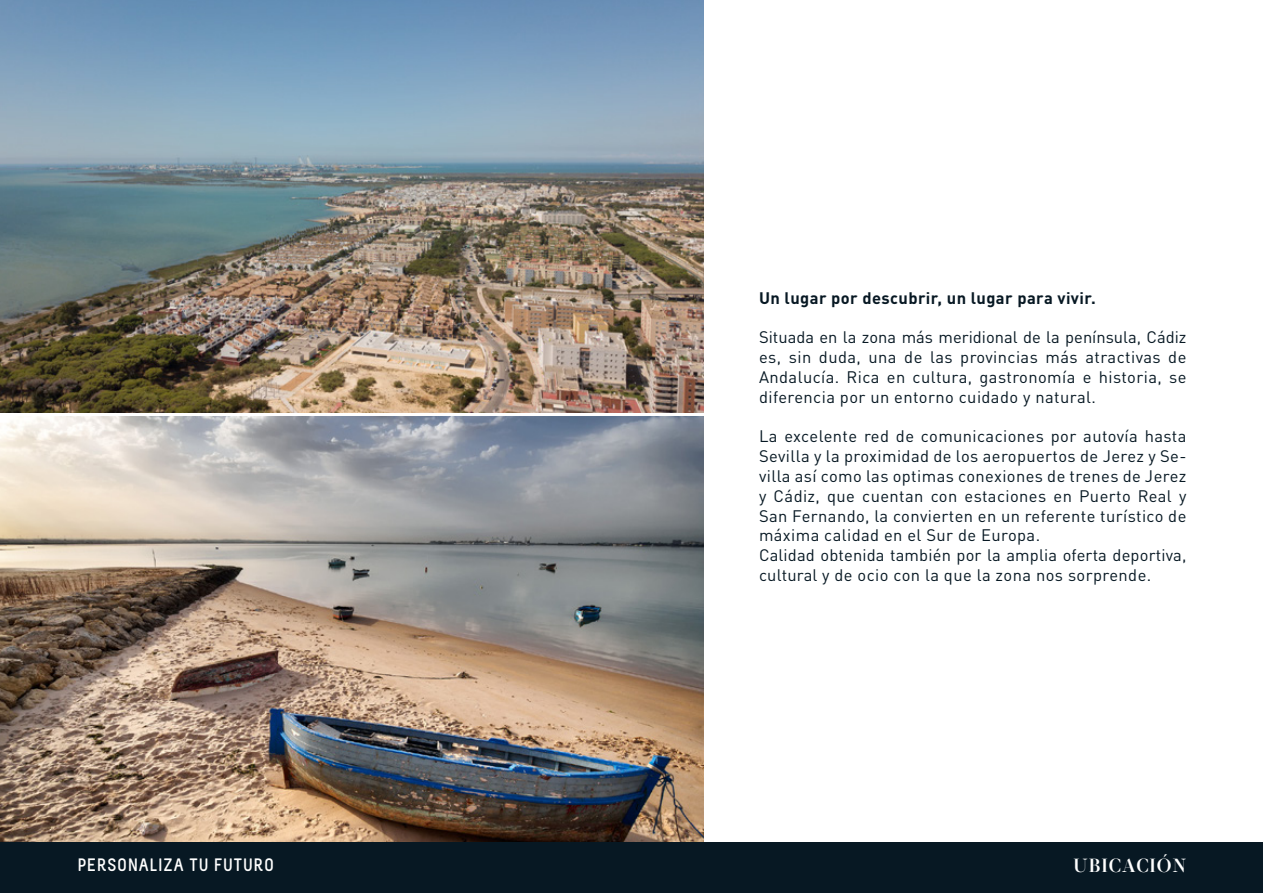
<style>
.page{position:relative;width:1263px;height:893px;background:#fff}
.page>*{position:absolute;margin:0;border:0;box-sizing:border-box;transform-origin:0 0}
.t1{font:700 18.9px "Glosa Display W01";letter-spacing:.05em;color:#fff}
.t2{font:700 18px "Melbourne";letter-spacing:.05em;color:#fff}
.t3{font:16.5px/19.8px "DIN Pro";letter-spacing:.025em;color:#071823;text-align:justify}
.t4{font:700 16.5px "DIN Pro";letter-spacing:.025em;color:#071823}
</style>
<div class="page">
<img style="left:0;top:417px;width:703px;height:425px">
<img style="left:0;top:0;width:703px;height:412px">
<div style="left:0;top:842px;width:1263px;height:51px;background:#071823"></div>
<p class="t4" style="left:759px;top:284px;width:338px">Un lugar por descubrir, un lugar para vivir.</p>
<p class="t3" style="left:759px;top:326px;width:429px">Situada en la zona más meridional de la península, Cádiz es, sin duda, una de las provincias más atractivas de Andalucía. Rica en cultura, gastronomía e historia, se diferencia por un entorno cuidado y natural.</p>
<p class="t3" style="left:759px;top:425px;width:429px;text-align:left">La excelente red de comunicaciones por autovía hasta Sevilla y la proximidad de los aeropuertos de Jerez y Se&shy;villa así como las optimas conexiones de trenes de Jerez y Cádiz, que cuentan con estaciones en Puerto Real y San Fernando, la convierten en un referente turístico de máxima calidad en el Sur de Europa.<br>Calidad obtenida también por la amplia oferta deportiva, cultural y de ocio con la que la zona nos sorprende.</p>
<p class="t2" style="left:78px;top:855px;width:198px">PERSONALIZA TU FUTURO</p>
<p class="t1" style="left:1074px;top:854px;width:114px">UBICACIÓN</p>
</div>
